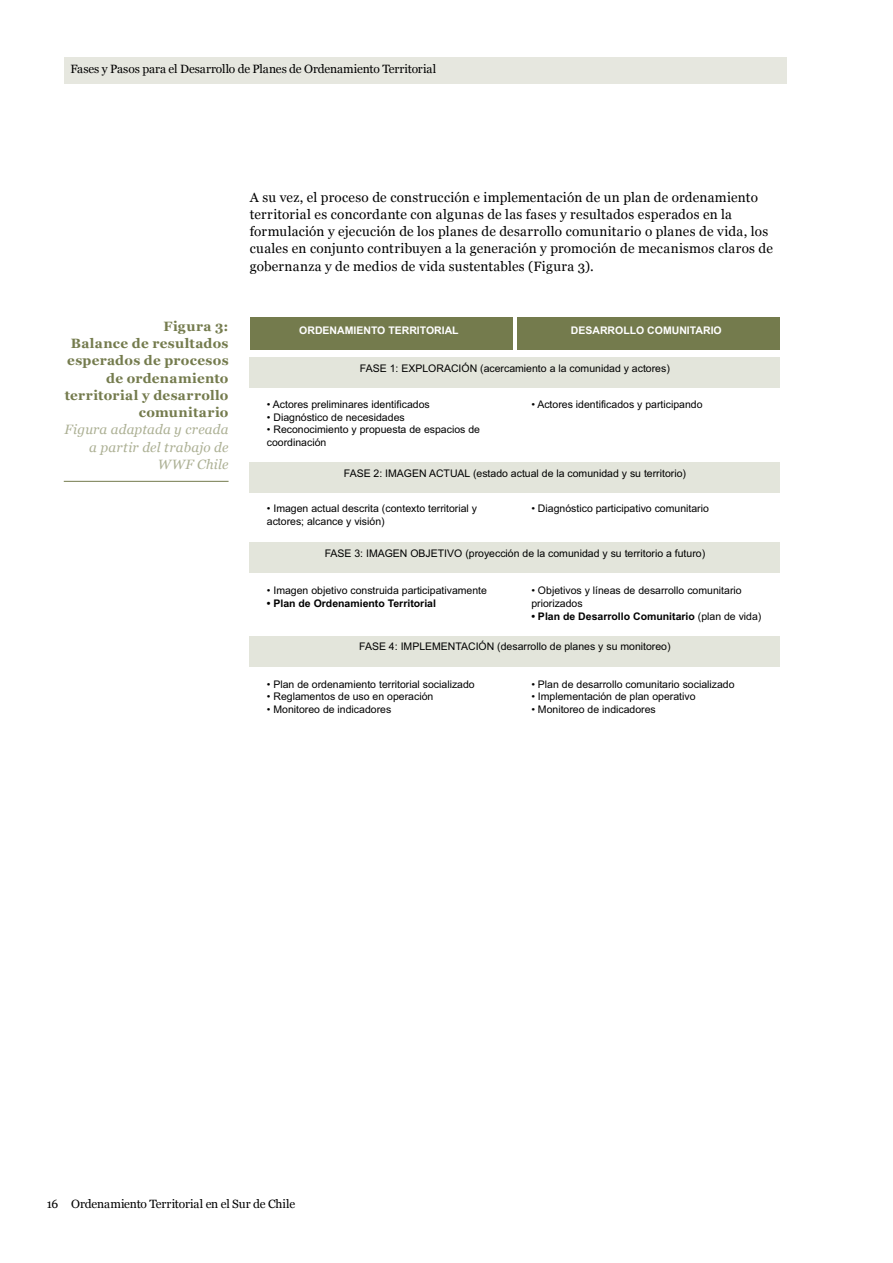
<style>
.page{position:relative;width:893px;height:1263px;background:#fff}
.page>*{position:absolute;margin:0;border:0;box-sizing:border-box;transform-origin:0 0}
.t1{font:13.5px/17.2px "Georgia";letter-spacing:.02em;color:#000}
.t2{font:700 13.5px/17.2px "Georgia";letter-spacing:.025em;color:#747b4d;text-align:right}
.t3{font:italic 13.5px/17.2px "Georgia";letter-spacing:.015em;color:#acb094;text-align:right}
.t4{font:12px "Georgia";letter-spacing:-.01em;color:#000}
.t5{font:10.5px/12.6px "Arial";color:#000}
.t6{font:700 10.5px "Arial";color:#000}
.t7{font:700 10.5px "Arial";color:#fff}
.s1{font-weight:400}
</style>
<div class="page">
<div style="left:64px;top:57px;width:723px;height:26px;background:#e6e7df"></div>
<hr style="left:64px;top:481px;width:165px;height:1px;background:#747b4d">
<div style="left:250px;top:318px;width:263px;height:32px;background:#747b4d"></div>
<div style="left:517px;top:318px;width:263px;height:32px;background:#747b4d"></div>
<div style="left:250px;top:358px;width:530px;height:30px;background:#e3e5db"></div>
<div style="left:250px;top:463px;width:530px;height:30px;background:#e3e5db"></div>
<div style="left:250px;top:543px;width:530px;height:30px;background:#e3e5db"></div>
<div style="left:250px;top:636px;width:530px;height:30px;background:#e3e5db"></div>
<p class="t4" style="left:71px;top:60px;width:367px">Fases y Pasos para el Desarrollo de Planes de Ordenamiento Territorial</p>
<p class="t2" style="left:65px;top:317px;width:165px">Figura 3:<br>Balance de resultados esperados de procesos de ordenamiento territorial y desarrollo comunitario</p>
<p class="t3" style="left:65px;top:421px;width:165px">Figura adaptada y creada a partir del trabajo de<br>WWF Chile</p>
<p class="t1" style="left:250px;top:188px;width:525px">A su vez, el proceso de construcción e implementación de un plan de ordenamiento territorial es concordante con algunas de las fases y resultados esperados en la formulación y ejecución de los planes de desarrollo comunitario o planes de vida, los cuales en conjunto contribuyen a la generación y promoción de mecanismos claros de gobernanza y de medios de vida sustentables (Figura 3).</p>
<p class="t7" style="left:299px;top:323px;width:161px">ORDENAMIENTO TERRITORIAL</p>
<p class="t7" style="left:571px;top:323px;width:152px">DESARROLLO COMUNITARIO</p>
<p class="t5" style="left:360px;top:362px;width:311px">FASE 1: EXPLORACIÓN (acercamiento a la comunidad y actores)</p>
<p class="t5" style="left:267px;top:398px;width:164px">• Actores preliminares identificados</p>
<p class="t5" style="left:267px;top:411px;width:139px">• Diagnóstico de necesidades</p>
<p class="t5" style="left:267px;top:423px;width:215px">• Reconocimiento y propuesta de espacios de coordinación</p>
<p class="t5" style="left:531px;top:398px;width:173px">• Actores identificados y participando</p>
<p class="t5" style="left:344px;top:467px;width:344px">FASE 2: IMAGEN ACTUAL (estado actual de la comunidad y su territorio)</p>
<p class="t5" style="left:267px;top:502px;width:212px">• Imagen actual descrita (contexto territorial y actores; alcance y visión)</p>
<p class="t5" style="left:531px;top:502px;width:179px">• Diagnóstico participativo comunitario</p>
<p class="t5" style="left:325px;top:547px;width:382px">FASE 3: IMAGEN OBJETIVO (proyección de la comunidad y su territorio a futuro)</p>
<p class="t5" style="left:267px;top:584px;width:222px">• Imagen objetivo construida participativamente</p>
<p class="t6" style="left:267px;top:596px;width:171px">• Plan de Ordenamiento Territorial</p>
<p class="t5" style="left:531px;top:584px;width:212px">• Objetivos y líneas de desarrollo comunitario priorizados</p>
<p class="t6" style="left:531px;top:609px;width:232px">• Plan de Desarrollo Comunitario <span class="s1">(plan de vida)</span></p>
<p class="t5" style="left:359px;top:640px;width:313px">FASE 4: IMPLEMENTACIÓN (desarrollo de planes y su monitoreo)</p>
<p class="t5" style="left:267px;top:678px;width:209px">• Plan de ordenamiento territorial socializado</p>
<p class="t5" style="left:267px;top:690px;width:168px">• Reglamentos de uso en operación</p>
<p class="t5" style="left:267px;top:703px;width:126px">• Monitoreo de indicadores</p>
<p class="t5" style="left:531px;top:678px;width:205px">• Plan de desarrollo comunitario socializado</p>
<p class="t5" style="left:531px;top:690px;width:166px">• Implementación de plan operativo</p>
<p class="t5" style="left:531px;top:703px;width:126px">• Monitoreo de indicadores</p>
<p class="t4" style="left:47px;top:1195px;width:250px">16 Ordenamiento Territorial en el Sur de Chile</p>
</div>
